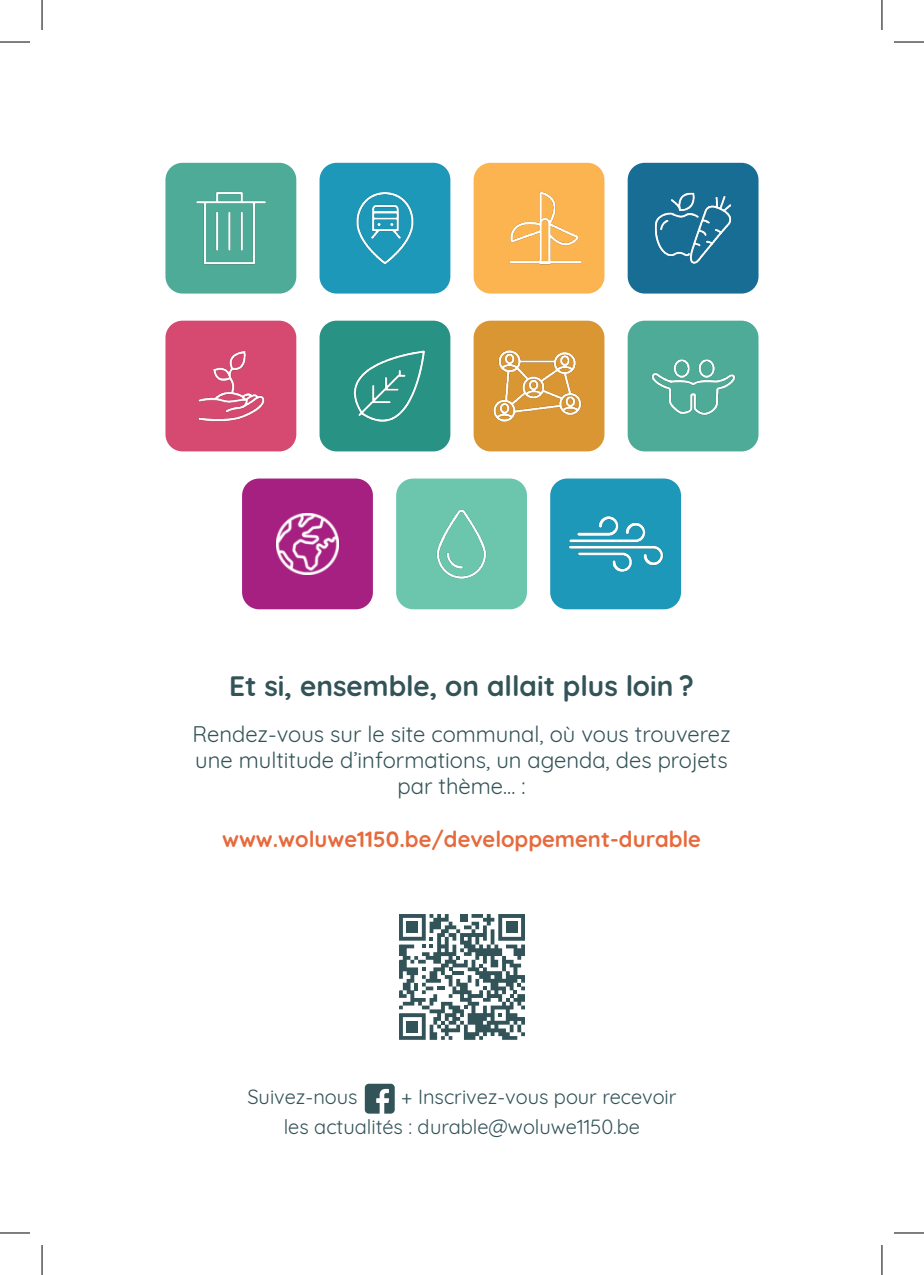
<style>
.page{position:relative;width:924px;height:1275px;background:#fff}
.page>*{position:absolute;margin:0;border:0;box-sizing:border-box;transform-origin:0 0}
.t1{font:700 28px "Quicksand";color:#325358}
.t2{font:22px/26.4px "Quicksand";color:#325358;text-align:center}
.t3{font:700 22px "Quicksand";color:#e66a3d}
.t4{font:20px "Quicksand";color:#325358}
</style>
<div class="page">
<svg style="left:364px;top:1083px;width:30px;height:30px"></svg>
<svg style="left:399px;top:914px;width:125px;height:125px"></svg>
<div style="left:406px;top:1021px;width:12px;height:11px;background:#325358"></div>
<img style="left:165px;top:163px;width:131px;height:130px">
<img style="left:165px;top:321px;width:131px;height:130px">
<img style="left:319px;top:163px;width:131px;height:130px">
<img style="left:319px;top:321px;width:131px;height:130px">
<div style="left:242px;top:478px;width:131px;height:131px;background:#a52080;border-radius:17px"></div>
<img style="left:276px;top:513px;width:62px;height:61px">
<img style="left:473px;top:163px;width:131px;height:130px">
<img style="left:473px;top:321px;width:131px;height:130px">
<img style="left:396px;top:478px;width:130px;height:131px">
<img style="left:627px;top:163px;width:131px;height:130px">
<img style="left:627px;top:321px;width:131px;height:130px">
<img style="left:550px;top:479px;width:130px;height:130px">
<hr style="left:0;top:42px;width:30px;height:1px;background:#000">
<hr style="left:893px;top:42px;width:30px;height:1px;background:#000">
<hr style="left:0;top:1232px;width:30px;height:1px;background:#000">
<hr style="left:893px;top:1232px;width:30px;height:1px;background:#000">
<hr style="left:42px;top:0;width:1px;height:30px;background:#000">
<hr style="left:42px;top:1245px;width:1px;height:30px;background:#000">
<hr style="left:881px;top:0;width:1px;height:30px;background:#000">
<hr style="left:881px;top:1245px;width:1px;height:30px;background:#000">
<p class="t1" style="left:229px;top:663px;width:466px">Et si, ensemble, on allait plus loin ?</p>
<p class="t2" style="left:192px;top:718px;width:539px">Rendez-vous sur le site communal, où vous trouverez une multitude d’informations, un agenda, des projets par thème… :</p>
<p class="t3" style="left:222px;top:821px;width:480px">www.woluwe1150.be/developpement-durable</p>
<p class="t4" style="left:247px;top:1081px;width:112px">Suivez-nous</p>
<p class="t4" style="left:401px;top:1081px;width:276px">+ Inscrivez-vous pour recevoir</p>
<p class="t4" style="left:284px;top:1111px;width:357px">les actualités : durable@woluwe1150.be</p>
</div>
